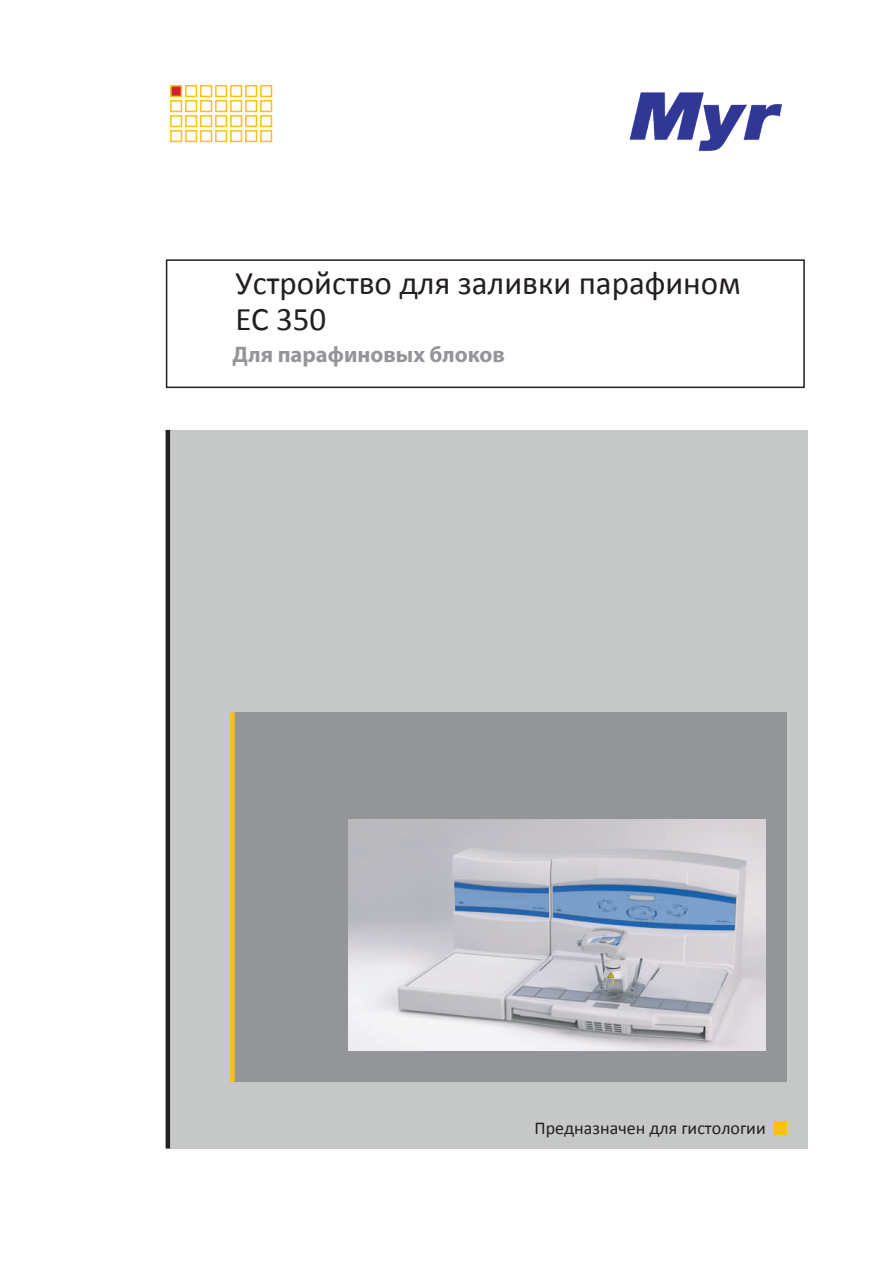
<style>
.page{position:relative;width:893px;height:1263px;background:#fff}
.page>*{position:absolute;margin:0;border:0;box-sizing:border-box;transform-origin:0 0}
.t1{font:33px/36px "Calibri";color:#231f20}
.t2{font:700 22.5px "Myriad Pro";color:#939598}
.t3{font:18px "Calibri";color:#231f20}
</style>
<div class="page">
<div style="left:170px;top:85px;width:12px;height:12px;background:#d1232a;border:2px solid #fdc115"></div>
<div style="left:185px;top:85px;width:12px;height:12px;border:2px solid #fdc115"></div>
<div style="left:200px;top:85px;width:12px;height:12px;border:2px solid #fdc115"></div>
<div style="left:215px;top:85px;width:12px;height:12px;border:2px solid #fdc115"></div>
<div style="left:230px;top:85px;width:12px;height:12px;border:2px solid #fdc115"></div>
<div style="left:245px;top:85px;width:12px;height:12px;border:2px solid #fdc115"></div>
<div style="left:260px;top:85px;width:12px;height:12px;border:2px solid #fdc115"></div>
<div style="left:170px;top:100px;width:12px;height:12px;border:2px solid #fdc115"></div>
<div style="left:185px;top:100px;width:12px;height:12px;border:2px solid #fdc115"></div>
<div style="left:200px;top:100px;width:12px;height:12px;border:2px solid #fdc115"></div>
<div style="left:215px;top:100px;width:12px;height:12px;border:2px solid #fdc115"></div>
<div style="left:230px;top:100px;width:12px;height:12px;border:2px solid #fdc115"></div>
<div style="left:245px;top:100px;width:12px;height:12px;border:2px solid #fdc115"></div>
<div style="left:260px;top:100px;width:12px;height:12px;border:2px solid #fdc115"></div>
<div style="left:170px;top:115px;width:12px;height:12px;border:2px solid #fdc115"></div>
<div style="left:185px;top:115px;width:12px;height:12px;border:2px solid #fdc115"></div>
<div style="left:200px;top:115px;width:12px;height:12px;border:2px solid #fdc115"></div>
<div style="left:215px;top:115px;width:12px;height:12px;border:2px solid #fdc115"></div>
<div style="left:230px;top:115px;width:12px;height:12px;border:2px solid #fdc115"></div>
<div style="left:245px;top:115px;width:12px;height:12px;border:2px solid #fdc115"></div>
<div style="left:260px;top:115px;width:12px;height:12px;border:2px solid #fdc115"></div>
<div style="left:170px;top:130px;width:12px;height:12px;border:2px solid #fdc115"></div>
<div style="left:185px;top:130px;width:12px;height:12px;border:2px solid #fdc115"></div>
<div style="left:200px;top:130px;width:12px;height:12px;border:2px solid #fdc115"></div>
<div style="left:215px;top:130px;width:12px;height:12px;border:2px solid #fdc115"></div>
<div style="left:230px;top:130px;width:12px;height:12px;border:2px solid #fdc115"></div>
<div style="left:245px;top:130px;width:12px;height:12px;border:2px solid #fdc115"></div>
<div style="left:260px;top:130px;width:12px;height:12px;border:2px solid #fdc115"></div>
<div style="left:166px;top:259px;width:639px;height:129px;border:2px solid #231f20"></div>
<img style="left:629px;top:92px;width:153px;height:60px">
<div style="left:170px;top:430px;width:638px;height:718px;background:#c6c7c7"></div>
<div style="left:234px;top:712px;width:552px;height:370px;background:#939598"></div>
<hr style="left:166px;top:430px;width:4px;height:718px;background:#231f20">
<img style="left:348px;top:820px;width:418px;height:230px">
<div style="left:230px;top:712px;width:5px;height:370px;background:#fdc115"></div>
<div style="left:773px;top:1121px;width:13px;height:14px;background:#fdc115"></div>
<h1 class="t1" style="left:235px;top:264px;width:507px">Устройство для заливки парафином<br>EC 350</h1>
<p class="t2" style="left:232px;top:342px;width:274px">Для парафиновых блоков</p>
<p class="t3" style="left:613px;top:1117px;width:154px">Devoted to Histology</p>
<p class="t3" style="left:535px;top:1117px;width:233px">Предназначен для гистологии</p>
</div>
